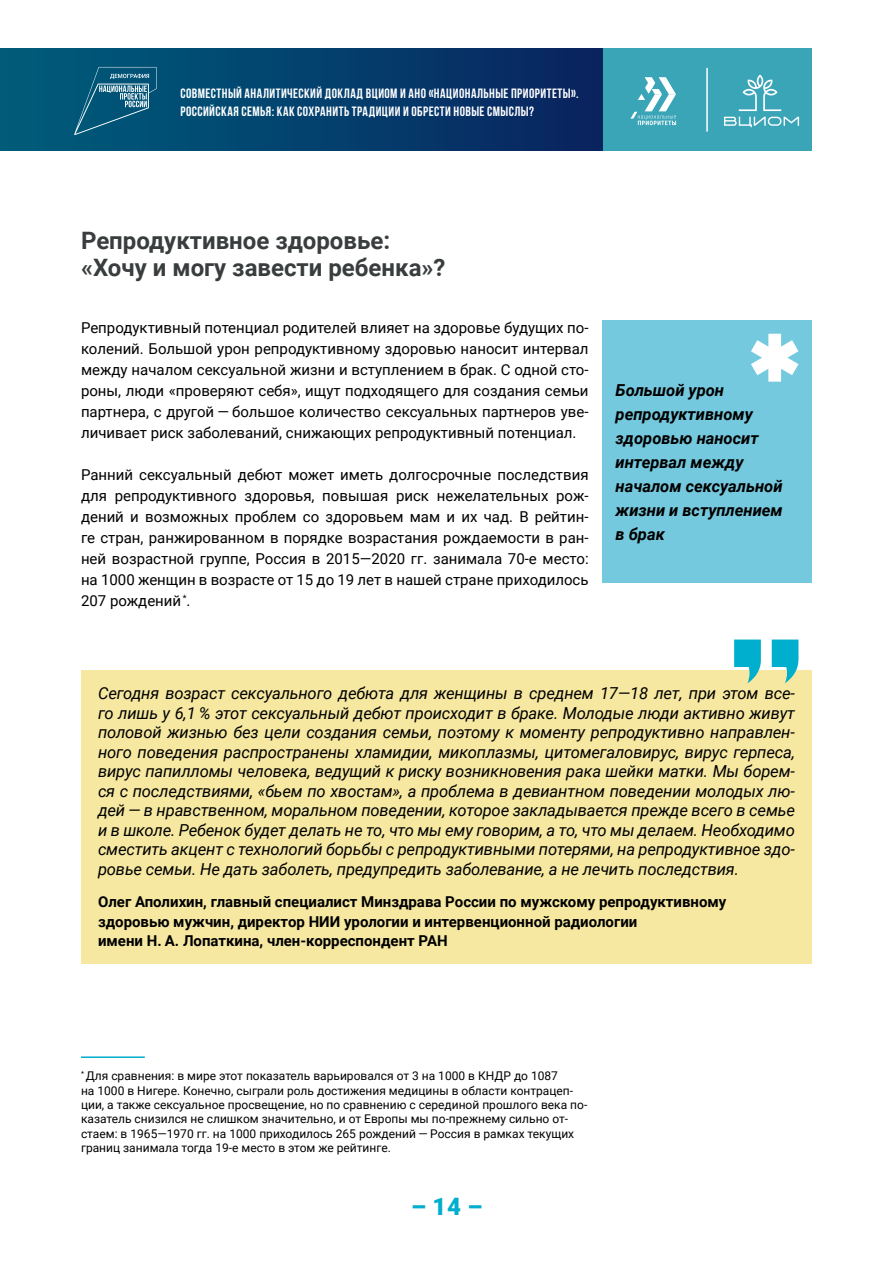
<style>
.page{position:relative;width:893px;height:1263px;background:#fff}
.page>*{position:absolute;margin:0;border:0;box-sizing:border-box;transform-origin:0 0}
.t1{font:700 24px/27px "Roboto";color:#393d3e}
.t2{font:900 24px "Roboto";color:#00aecd}
.t3{font:italic 16.5px/19.5px "Roboto";letter-spacing:-.01em;color:#000;text-align:justify}
.t4{font:italic 700 16.5px/24px "Roboto";color:#000}
.t5{font:15px/21px "Roboto";color:#000;text-align:justify}
.t6{font:700 15px/19.5px "Roboto";color:#000}
.t7{font:700 13.5px/18px "Bebas Neue";letter-spacing:.03em;color:#fff}
.t8{font:12px/14.4px "Roboto";color:#000}
</style>
<div class="page">
<div style="left:0;top:49px;width:812px;height:102px;background:#3ba5b8"></div>
<div style="left:0;top:49px;width:602px;height:102px;background:linear-gradient(to right,#005f7c,#092460)"></div>
<svg style="left:724px;top:117px;width:75px;height:10px"></svg>
<svg style="left:739px;top:75px;width:42px;height:36px"></svg>
<svg style="left:74px;top:67px;width:83px;height:68px;background:#1e6786"></svg>
<svg style="left:630px;top:77px;width:46px;height:48px"></svg>
<hr style="left:706px;top:68px;width:2px;height:64px;background:#fff">
<hr style="left:81px;top:1056px;width:64px;height:2px;background:#00aecd">
<div style="left:81px;top:670px;width:731px;height:293px;background:#f6e8a1"></div>
<svg style="left:772px;top:639px;width:26px;height:44px"></svg>
<svg style="left:734px;top:639px;width:27px;height:44px"></svg>
<div style="left:602px;top:320px;width:210px;height:263px;background:#75c9de"></div>
<svg style="left:751px;top:334px;width:47px;height:48px"></svg>
<p class="t7" style="left:180px;top:84px;width:400px">Совместный аналитический доклад ВЦИОМ и АНО «национальные приоритеты».<br>РОССИЙСКАЯ СЕМЬЯ: КАК СОХРАНИТЬ ТРАДИЦИИ И ОБРЕСТИ НОВЫЕ СМЫСЛЫ?</p>
<h1 class="t1" style="left:81px;top:226px;width:366px">Репродуктивное здоровье: «Хочу и могу завести ребенка»?</h1>
<p class="t5" style="left:81px;top:317px;width:509px">Репродуктивный потенциал родителей влияет на здоровье будущих по&shy;колений. Большой урон репродуктивному здоровью наносит интервал между началом сексуальной жизни и вступлением в брак. С одной сто&shy;роны, люди «проверяют себя», ищут подходящего для создания семьи партнера, с другой — большое количество сексуальных партнеров уве&shy;личивает риск заболеваний, снижающих репродуктивный потенциал.</p>
<p class="t5" style="left:81px;top:464px;width:509px">Ранний сексуальный дебют может иметь долгосрочные последствия для репродуктивного здоровья, повышая риск нежелательных рож&shy;дений и возможных проблем со здоровьем мам и их чад. В рейтин&shy;ге стран, ранжированном в порядке возрастания рождаемости в ран&shy;ней возрастной группе, Россия в 2015—2020 гг. занимала 70‑е место: на 1000 женщин в возрасте от 15 до 19 лет в нашей стране приходилось 207 рождений <sup>*</sup>.</p>
<p class="t4" style="left:616px;top:378px;width:169px">Большой урон репродуктивному здоровью наносит интервал между началом сексуальной жизни и вступлением в брак</p>
<p class="t3" style="left:98px;top:683px;width:698px">Сегодня возраст сексуального дебюта для женщины в среднем 17—18 лет, при этом все&shy;го лишь у 6,1 % этот сексуальный дебют происходит в браке. Молодые люди активно живут половой жизнью без цели создания семьи, поэтому к моменту репродуктивно направлен&shy;ного поведения распространены хламидии, микоплазмы, цитомегаловирус, вирус герпеса, вирус папилломы человека, ведущий к риску возникновения рака шейки матки. Мы борем&shy;ся с последствиями, «бьем по хвостам», а проблема в девиантном поведении молодых лю&shy;дей — в нравственном, моральном поведении, которое закладывается прежде всего в семье и в школе. Ребенок будет делать не то, что мы ему говорим, а то, что мы делаем. Необходимо сместить акцент с технологий борьбы с репродуктивными потерями, на репродуктивное здо&shy;ровье семьи. Не дать заболеть, предупредить заболевание, а не лечить последствия.</p>
<p class="t6" style="left:98px;top:891px;width:630px">Олег Аполихин, главный специалист Минздрава России по мужскому репродуктивному здоровью мужчин, директор НИИ урологии и интервенционной радиологии<br>имени Н. А. Лопаткина, член-корреспондент РАН</p>
<p class="t8" style="left:81px;top:1068px;width:508px"><sup>*</sup> Для сравнения: в мире этот показатель варьировался от 3 на 1000 в КНДР до 1087<br>на 1000 в Нигере. Конечно, сыграли роль достижения медицины в области контрацеп&shy;ции, а также сексуальное просвещение, но по сравнению с серединой прошлого века по&shy;казатель снизился не слишком значительно, и от Европы мы по-прежнему сильно от&shy;стаем: в 1965—1970 гг. на 1000 приходилось 265 рождений — Россия в рамках текущих границ занимала тогда 19‑е место в этом же рейтинге.</p>
<h1 class="t2" style="left:411px;top:1190px;width:73px">– 14 –</h1>
</div>
